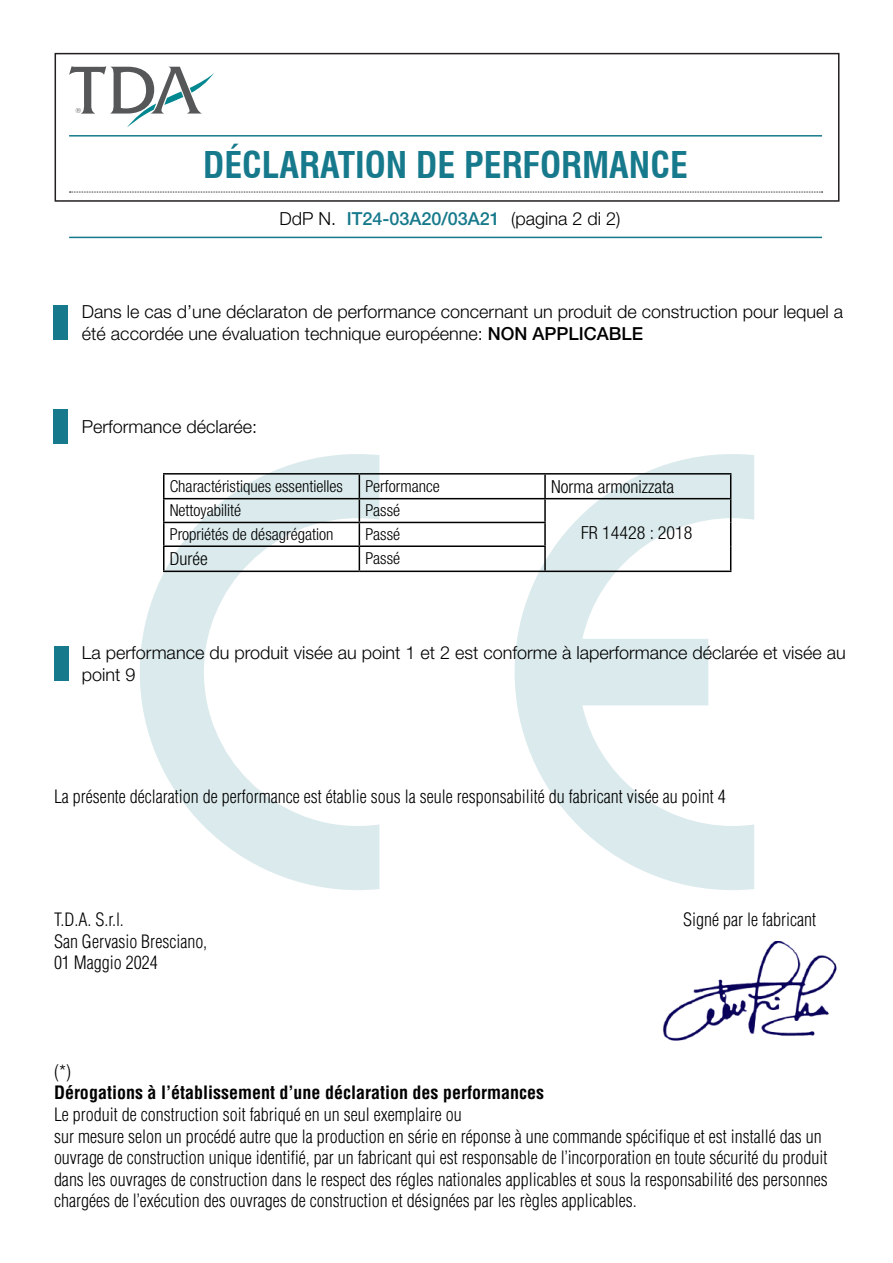
<style>
.page{position:relative;width:893px;height:1263px;background:#fff}
.page>*{position:absolute;margin:0;border:0;box-sizing:border-box;transform-origin:0 0}
.t1{font:700 condensed 36px "Swiss 721 BT";color:#177a8c}
.t2{font:300 condensed 18px/21.6px "Helvetica LT Std";color:#000}
.t3{font:300 18px/21.6px "Helvetica Neue LT Pro";color:#000}
.t4{font:700 condensed 18px "Helvetica LT Std";color:#000}
.t5{font:300 condensed 18px "Helvetica Neue LT Pro";color:#000}
.t6{font:500 18px "Helvetica Neue LT Pro";color:#177a8c}
.t7{font:300 condensed 16.5px "Helvetica Neue LT Pro";color:#000}
.t8{font:7.2px "Montserrat";color:#555759}
.s1{font-weight:500}
</style>
<div class="page">
<svg style="left:140px;top:454px;width:239px;height:436px"></svg>
<svg style="left:515px;top:454px;width:239px;height:436px"></svg>
<div style="left:55px;top:53px;width:784px;height:149px;border:2px solid #231f20"></div>
<svg style="left:69px;top:192px;width:754px;height:1px"></svg>
<hr style="left:69px;top:135px;width:753px;height:2px;background:#177a8c">
<hr style="left:69px;top:237px;width:753px;height:1px;background:#177a8c">
<div style="left:54px;top:409px;width:14px;height:34px;background:#177a8c"></div>
<div style="left:54px;top:646px;width:14px;height:35px;background:#177a8c"></div>
<hr style="left:163px;top:473px;width:196px;height:2px;background:#000">
<hr style="left:359px;top:473px;width:186px;height:2px;background:#000">
<hr style="left:545px;top:473px;width:186px;height:2px;background:#000">
<hr style="left:544px;top:475px;width:2px;height:23px;background:#000">
<hr style="left:163px;top:498px;width:196px;height:1px;background:#000">
<hr style="left:359px;top:498px;width:186px;height:1px;background:#000">
<hr style="left:545px;top:498px;width:186px;height:1px;background:#000">
<hr style="left:544px;top:499px;width:2px;height:23px;background:#000">
<hr style="left:163px;top:522px;width:196px;height:1px;background:#000">
<hr style="left:359px;top:522px;width:187px;height:1px;background:#000">
<hr style="left:544px;top:523px;width:2px;height:22px;background:#000">
<hr style="left:163px;top:545px;width:196px;height:2px;background:#000">
<svg style="left:163px;top:475px;width:1px;height:96px"></svg>
<hr style="left:359px;top:545px;width:187px;height:2px;background:#000">
<svg style="left:359px;top:475px;width:1px;height:96px"></svg>
<hr style="left:544px;top:547px;width:2px;height:24px;background:#000">
<svg style="left:730px;top:475px;width:1px;height:96px"></svg>
<hr style="left:163px;top:571px;width:196px;height:1px;background:#000">
<hr style="left:359px;top:571px;width:186px;height:1px;background:#000">
<hr style="left:545px;top:571px;width:186px;height:1px;background:#000">
<img style="left:662px;top:941px;width:175px;height:100px">
<div style="left:54px;top:305px;width:14px;height:35px;background:#177a8c"></div>
<svg style="left:69px;top:66px;width:145px;height:61px"></svg>
<p class="t8" style="left:76px;top:105px;width:7px">®</p>
<h1 class="t1" style="left:203px;top:143px;width:486px">DÉCLARATION DE PERFORMANCE</h1>
<p class="t6" style="left:347px;top:208px;width:155px">IT24-03A20/03A21</p>
<p class="t3" style="left:279px;top:208px;width:58px">DdP N.</p>
<p class="t3" style="left:511px;top:208px;width:111px">(pagina 2 di 2)</p>
<p class="t3" style="left:82px;top:301px;width:763px">Dans le cas d’une déclaraton de performance concernant un produit de construction pour lequel a été accordée une évaluation technique européenne: <span class="s1">NON APPLICABLE</span></p>
<p class="t3" style="left:82px;top:415px;width:177px">Performance déclarée:</p>
<p class="t7" style="left:170px;top:476px;width:175px">Charactéristiques essentielles</p>
<p class="t7" style="left:365px;top:476px;width:76px">Performance</p>
<p class="t5" style="left:551px;top:476px;width:125px">Norma armonizzata</p>
<p class="t7" style="left:170px;top:501px;width:73px">Nettoyabilité</p>
<p class="t7" style="left:365px;top:501px;width:36px">Passé</p>
<p class="t7" style="left:170px;top:525px;width:165px">Propriétés de désagrégation</p>
<p class="t7" style="left:365px;top:525px;width:36px">Passé</p>
<p class="t5" style="left:581px;top:522px;width:113px">FR 14428 : 2018</p>
<p class="t5" style="left:170px;top:548px;width:39px">Durée</p>
<p class="t7" style="left:365px;top:549px;width:36px">Passé</p>
<p class="t3" style="left:82px;top:642px;width:765px">La performance du produit visée au point 1 et 2 est conforme à laperformance déclarée et visée au point 9</p>
<p class="t2" style="left:54px;top:786px;width:673px">La présente déclaration de performance est établie sous la seule responsabilité du fabricant visée au point 4</p>
<p class="t2" style="left:54px;top:908px;width:155px">T.D.A. S.r.l.<br>San Gervasio Bresciano,<br>01 Maggio 2024</p>
<p class="t2" style="left:683px;top:908px;width:134px">Signé par le fabricant</p>
<p class="t2" style="left:54px;top:1060px;width:19px">(*)</p>
<p class="t4" style="left:54px;top:1082px;width:491px">Dérogations à l’établissement d’une déclaration des performances</p>
<p class="t2" style="left:54px;top:1104px;width:775px">Le produit de construction soit fabriqué en un seul exemplaire ou<br>sur mesure selon un procédé autre que la production en série en réponse à une commande spécifique et est installé das un ouvrage de construction unique identifié, par un fabricant qui est responsable de l’incorporation en toute sécurité du produit dans les ouvrages de construction dans le respect des régles nationales applicables et sous la responsabilité des personnes chargées de l’exécution des ouvrages de construction et désignées par les règles applicables.</p>
</div>
